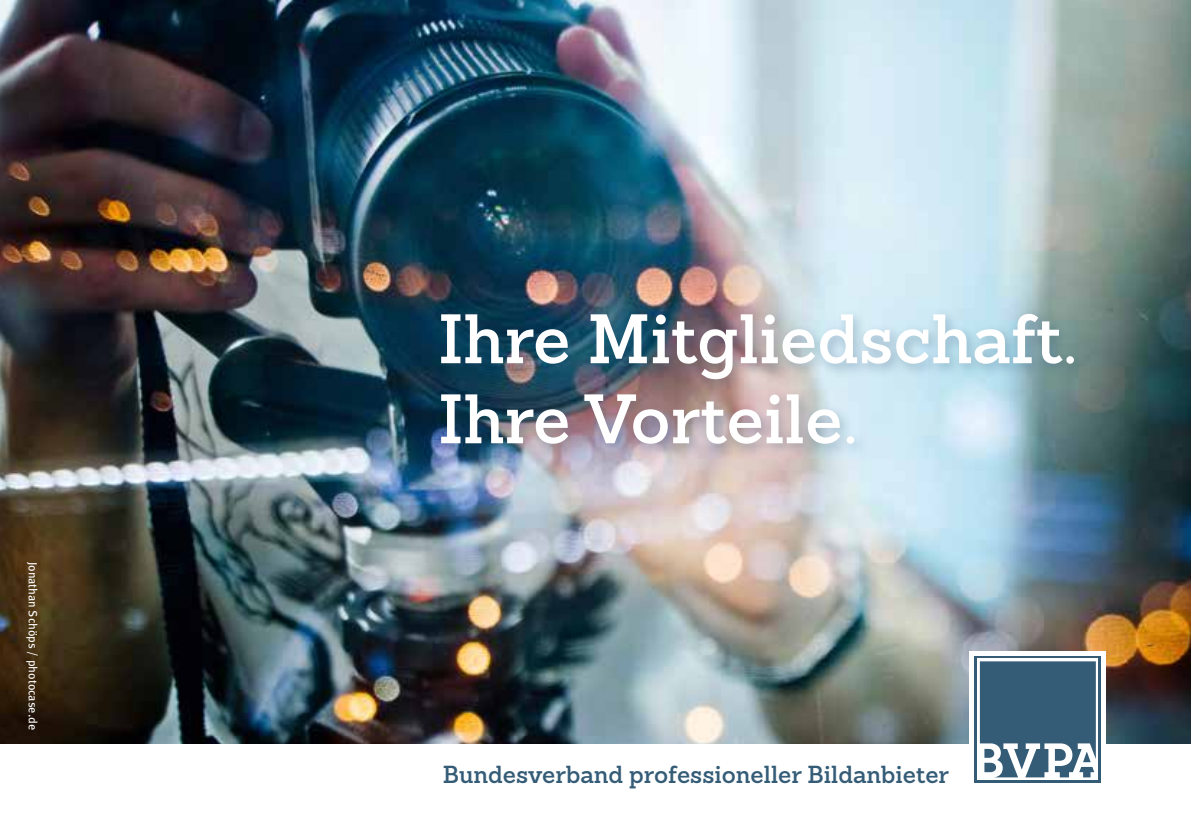
<style>
.page{position:relative;width:1191px;height:840px;background:#fff}
.page>*{position:absolute;margin:0;border:0;box-sizing:border-box;transform-origin:0 0}
.t1{font:600 68px/80px "Sanchez Slab";color:#fff}
.t2{font:600 24px "Sanchez Slab";color:#345c77}
.t3{font:12px "Meta OT";color:#fff}
</style>
<div class="page">
<img style="left:0;top:0;width:1191px;height:743px">
<div style="left:969px;top:651px;width:137px;height:136px;background:#fff"></div>
<div style="left:974px;top:656px;width:126px;height:126px;background:linear-gradient(to right,#345c77,#345c77)"></div>
<svg style="left:977px;top:658px;width:121px;height:121px"></svg>
<svg style="left:980px;top:661px;width:115px;height:116px;background:#52748b"></svg>
<div style="left:435px;top:307px;width:653px;height:151px;background:#345c77;opacity:.35"></div>
<p class="t3" style="left:38px;top:561px;width:170px;rotate:90deg">Jonathan Schöps / photocase.de</p>
<h1 class="t1" style="left:438px;top:306px;width:641px">Ihre Mitgliedschaft.<br>Ihre Vorteile.</h1>
<p class="t2" style="left:443px;top:765px;width:508px">Bundesverband professioneller Bildanbieter</p>
</div>
